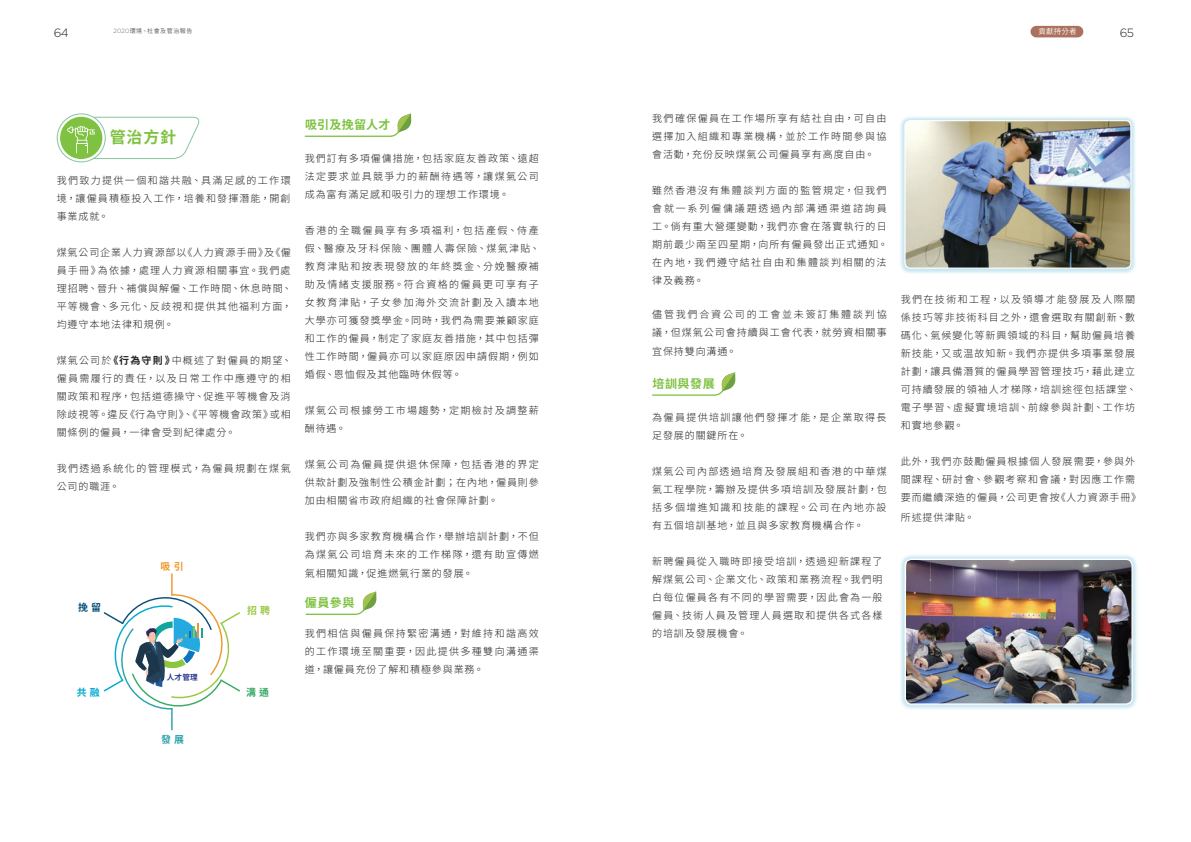
<style>
.page{position:relative;width:1191px;height:842px;background:#fff}
.page>*{position:absolute;margin:0;border:0;box-sizing:border-box;transform-origin:0 0}
.t1{font:700 16px "Source Han Sans TC";color:#7fc241}
.t2{font:700 12px "Source Han Sans TC";letter-spacing:.045em;color:#7fc241}
.t3{font:700 12px "Source Han Sans TC";letter-spacing:.02em;color:#7fc241}
.t4{font:300 12px "Gotham";color:#231f20}
.t5{font:300 10px/18px "Source Han Sans TC";letter-spacing:.115em;color:#231f20;text-align:justify}
.t6{font:300 10px/18px "Source Han Sans TC";letter-spacing:.14em;color:#231f20}
.t7{font:300 10px/18px "Source Han Sans TC";letter-spacing:.095em;color:#231f20}
.t8{font:300 10px/18px "Source Han Sans TC";letter-spacing:.135em;color:#231f20}
.t9{font:300 10px/18px "Source Han Sans TC";letter-spacing:.18em;color:#231f20}
.t10{font:300 10px "Source Han Sans TC";letter-spacing:.09em;color:#231f20}
.t11{font:700 9.9px "Source Han Sans TC";color:#ee9a2a}
.t12{font:700 9.9px "Source Han Sans TC";color:#9bc842}
.t13{font:700 9.9px "Source Han Sans TC";color:#39ab67}
.t14{font:700 9.9px "Source Han Sans TC";color:#2ba3ab}
.t15{font:700 9.9px "Source Han Sans TC";color:#00abcd}
.t16{font:700 9.9px "Source Han Sans TC";color:#0a507a}
.t17{font:700 7.6px "Source Han Sans TC";color:#283890}
.t18{font:7.5px "Source Han Sans TC";letter-spacing:.025em;color:#fff}
.t19{font:300 6px "Source Han Sans TC";letter-spacing:.09em;color:#231f20}
.s1{font-family:"Gotham";font-weight:200}
.s2{font-weight:700}
</style>
<div class="page">
<div style="left:1030px;top:26px;width:53px;height:11px;background:#ac715e;border-radius:6px"></div>
<svg style="left:57px;top:114px;width:48px;height:48px"></svg>
<div style="left:57px;top:113px;width:49px;height:49px;border:1px solid #85c69c;border-radius:50%"></div>
<div style="left:60px;top:117px;width:42px;height:42px;background:#7fc241;border-radius:50%"></div>
<svg style="left:67px;top:116px;width:133px;height:47px"></svg>
<hr style="left:171px;top:708px;width:2px;height:22px;background:#2ba3ab">
<hr style="left:171px;top:573px;width:2px;height:22px;background:#ee9a2a">
<svg style="left:104px;top:594px;width:136px;height:115px"></svg>
<svg style="left:304px;top:113px;width:107px;height:24px"></svg>
<svg style="left:305px;top:591px;width:71px;height:24px"></svg>
<svg style="left:652px;top:372px;width:83px;height:24px"></svg>
<div style="left:899px;top:553px;width:239px;height:157px;background:#bde2ef;opacity:.8"></div>
<img style="left:905px;top:559px;width:227px;height:145px">
<div style="left:904px;top:559px;width:228px;height:146px;border:1px solid #fff;border-radius:6px"></div>
<div style="left:899px;top:115px;width:237px;height:159px;background:#bde2ef;opacity:.8"></div>
<img style="left:905px;top:121px;width:225px;height:147px">
<div style="left:904px;top:120px;width:227px;height:149px;border:1px solid #fff;border-radius:5px"></div>
<p class="t19" style="left:113px;top:27px;width:81px"><span class="s1">2020</span>環境、社會及管治報告</p>
<p class="t4" style="left:54px;top:25px;width:17px">64</p>
<p class="t18" style="left:1038px;top:27px;width:40px">貢獻持分者</p>
<p class="t4" style="left:1119px;top:25px;width:16px">65</p>
<h1 class="t1" style="left:110px;top:128px;width:68px">管治方針</h1>
<p class="t5" style="left:57px;top:172px;width:235px">我們致力提供一個和諧共融、具滿足感的工作環境，讓僱員積極投入工作，培養和發揮潛能，開創事業成就。</p>
<p class="t7" style="left:57px;top:244px;width:237px">煤氣公司企業人力資源部以《人力資源手冊》及《僱員手冊》為依據，處理人力資源相關事宜。我們處理招聘、晉升、補償與解僱、工作時間、休息時間、平等機會、多元化、反歧視和提供其他福利方面，均遵守本地法律和規例。</p>
<p class="t5" style="left:57px;top:352px;width:237px;text-align:left">煤氣公司於<span class="s2">《行為守則》</span>中概述了對僱員的期望、僱員需履行的責任，以及日常工作中應遵守的相關政策和程序，包括道德操守、促進平等機會及消除歧視等。違反《行為守則》、《平等機會政策》或相關條例的僱員，一律會受到紀律處分。</p>
<p class="t8" style="left:57px;top:460px;width:235px">我們透過系統化的管理模式，為僱員規劃在煤氣公司的職涯。</p>
<p class="t16" style="left:78px;top:602px;width:24px">挽留</p>
<p class="t15" style="left:77px;top:686px;width:24px">共融</p>
<p class="t11" style="left:161px;top:561px;width:24px">吸引</p>
<p class="t17" style="left:167px;top:673px;width:33px">人才管理</p>
<p class="t12" style="left:247px;top:605px;width:24px">招聘</p>
<p class="t13" style="left:246px;top:686px;width:24px">溝通</p>
<p class="t3" style="left:305px;top:118px;width:87px">吸引及挽留人才</p>
<p class="t5" style="left:305px;top:150px;width:235px">我們訂有多項僱傭措施，包括家庭友善政策、遠超法定要求並具競爭力的薪酬待遇等，讓煤氣公司成為富有滿足感和吸引力的理想工作環境。</p>
<p class="t5" style="left:305px;top:222px;width:237px;text-align:left">香港的全職僱員享有多項福利，包括產假、侍產假、醫療及牙科保險、團體人壽保險、煤氣津貼、教育津貼和按表現發放的年終獎金、分娩醫療補助及情緒支援服務。符合資格的僱員更可享有子女教育津貼，子女參加海外交流計劃及入讀本地大學亦可獲發獎學金。同時，我們為需要兼顧家庭和工作的僱員，制定了家庭友善措施，其中包括彈性工作時間，僱員亦可以家庭原因申請假期，例如婚假、恩恤假及其他臨時休假等。</p>
<p class="t8" style="left:305px;top:402px;width:235px">煤氣公司根據勞工市場趨勢，定期檢討及調整薪酬待遇。</p>
<p class="t5" style="left:305px;top:456px;width:235px">煤氣公司為僱員提供退休保障，包括香港的界定供款計劃及強制性公積金計劃；在內地，僱員則參加由相關省市政府組織的社會保障計劃。</p>
<p class="t8" style="left:305px;top:528px;width:235px">我們亦與多家教育機構合作，舉辦培訓計劃，不但為煤氣公司培育未來的工作梯隊，還有助宣傳燃</p>
<p class="t10" style="left:305px;top:568px;width:169px">氣相關知識，促進燃氣行業的發展。</p>
<p class="t2" style="left:305px;top:596px;width:51px">僱員參與</p>
<p class="t5" style="left:305px;top:625px;width:235px">我們相信與僱員保持緊密溝通，對維持和諧高效的工作環境至關重要，因此提供多種雙向溝通渠道，讓僱員充份了解和積極參與業務。</p>
<p class="t14" style="left:161px;top:734px;width:24px">發展</p>
<p class="t5" style="left:652px;top:110px;width:236px">我們確保僱員在工作場所享有結社自由，可自由選擇加入組織和專業機構，並於工作時間參與協會活動，充份反映煤氣公司僱員享有高度自由。</p>
<p class="t6" style="left:652px;top:182px;width:237px">雖然香港沒有集體談判方面的監管規定，但我們會就一系列僱傭議題透過內部溝通渠道諮詢員工。倘有重大營運變動，我們亦會在落實執行的日期前最少兩至四星期，向所有僱員發出正式通知。在內地，我們遵守結社自由和集體談判相關的法律及義務。</p>
<p class="t9" style="left:652px;top:306px;width:236px">儘管我們合資公司的工會並未簽訂集體談判協議，但煤氣公司會持續與工會代表，就勞資相關事</p>
<p class="t10" style="left:652px;top:346px;width:86px">宜保持雙向溝通。</p>
<p class="t2" style="left:652px;top:377px;width:64px">培訓與發展</p>
<p class="t6" style="left:652px;top:409px;width:236px">為僱員提供培訓讓他們發揮才能，是企業取得長足發展的關鍵所在。</p>
<p class="t5" style="left:652px;top:463px;width:236px">煤氣公司內部透過培育及發展組和香港的中華煤氣工程學院，籌辦及提供多項培訓及發展計劃，包括多個增進知識和技能的課程。公司在內地亦設有五個培訓基地，並且與多家教育機構合作。</p>
<p class="t5" style="left:652px;top:553px;width:232px">新聘僱員從入職時即接受培訓，透過迎新課程了解煤氣公司、企業文化、政策和業務流程。我們明白每位僱員各有不同的學習需要，因此會為一般僱員、技術人員及管理人員選取和提供各式各樣的培訓及發展機會。</p>
<p class="t5" style="left:900px;top:290px;width:237px;text-align:left">我們在技術和工程，以及領導才能發展及人際關係技巧等非技術科目之外，還會選取有關創新、數碼化、氣候變化等新興領域的科目，幫助僱員培養新技能，又或温故知新。我們亦提供多項事業發展計劃，讓具備潛質的僱員學習管理技巧，藉此建立可持續發展的領袖人才梯隊，培訓途徑包括課堂、電子學習、虛擬實境培訓、前線參與計劃、工作坊和實地參觀。</p>
<p class="t5" style="left:900px;top:452px;width:242px;text-align:left">此外，我們亦鼓勵僱員根據個人發展需要，參與外間課程、研討會、參觀考察和會議，對因應工作需要而繼續深造的僱員，公司更會按《人力資源手冊》</p>
<p class="t5" style="left:900px;top:508px;width:75px">所述提供津貼。</p>
</div>
